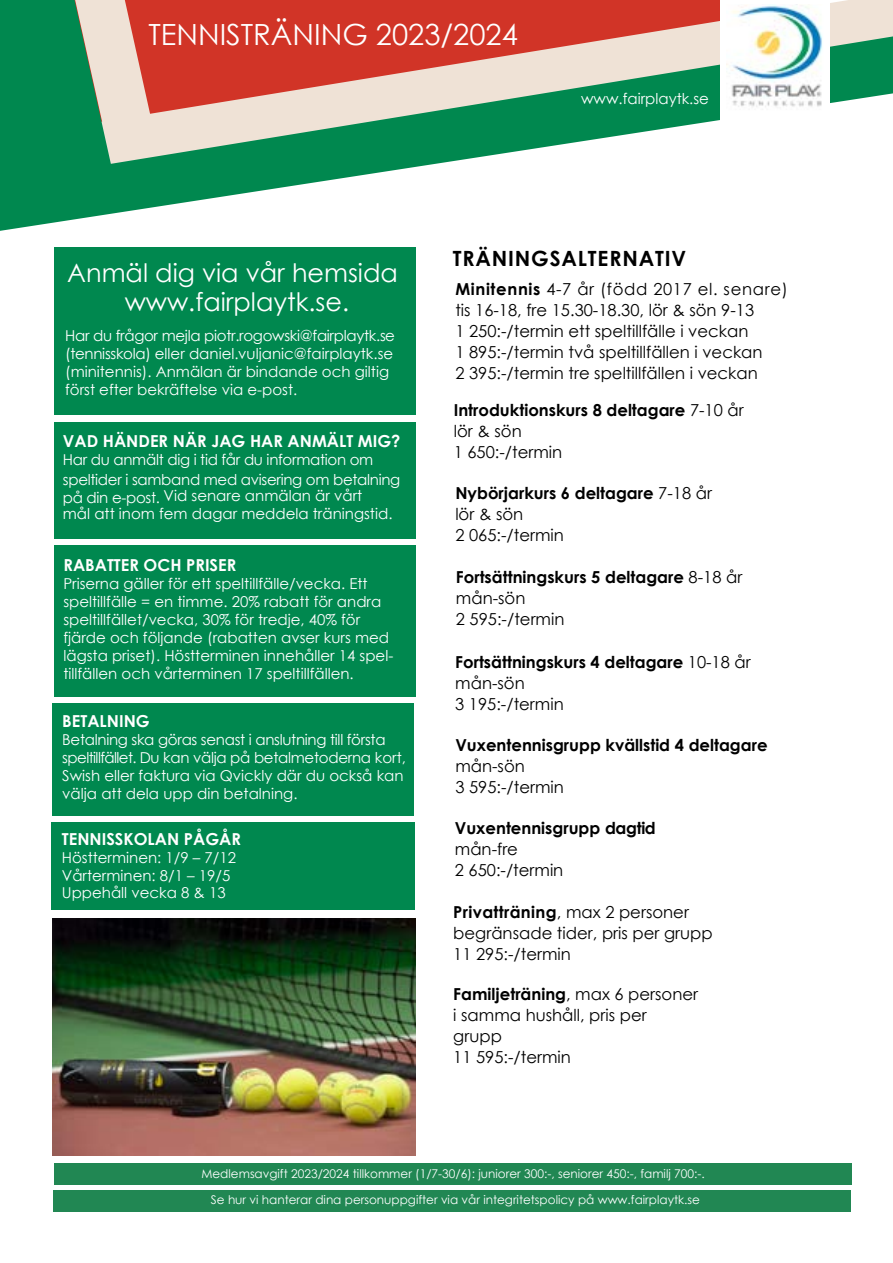
<style>
.page{position:relative;width:893px;height:1263px;background:#fff}
.page>*{position:absolute;margin:0;border:0;box-sizing:border-box;transform-origin:0 0}
.t1{font:36px "Myriad Pro";letter-spacing:.02em;color:#fff}
.t2{font:29.1px "Century Gothic";color:#fff}
.t3{font:25.5px/28.5px "Century Gothic";color:#fff;text-align:center}
.t4{font:700 21px "Century Gothic";letter-spacing:.04em;color:#000}
.t5{font:16.5px/21px "Century Gothic";color:#000}
.t6{font:700 16.5px/21px "Century Gothic";color:#000}
.t7{font:700 16.5px "Century Gothic";color:#fff}
.t8{font:15px/18px "Century Gothic";color:#fff}
.t9{font:15px/18px "Century Gothic";letter-spacing:-.02em;color:#fff}
.t10{font:12px "Century Gothic";color:#fff}
.s1{font-weight:700}
.s2{font-weight:400}
</style>
<div class="page">
<div style="left:54px;top:1163px;width:798px;height:21px;background:#218753"></div>
<svg style="left:0;top:164px;width:434px;height:67px"></svg>
<svg style="left:152px;top:0;width:741px;height:164px;background:#a9917a"></svg>
<svg style="left:0;top:0;width:152px;height:195px;background:#4b9a70"></svg>
<div style="left:720px;top:0;width:109px;height:129px;background:#fff"></div>
<img style="left:726px;top:4px;width:97px;height:103px">
<div style="left:53px;top:1189px;width:797px;height:22px;background:#218753"></div>
<div style="left:54px;top:422px;width:361px;height:116px;background:#00884f"></div>
<div style="left:54px;top:545px;width:361px;height:151px;background:#00884f"></div>
<div style="left:52px;top:822px;width:363px;height:88px;background:#00884f"></div>
<div style="left:54px;top:247px;width:361px;height:167px;background:#00884f"></div>
<img style="left:52px;top:918px;width:363px;height:237px">
<div style="left:52px;top:704px;width:362px;height:112px;background:#00884f"></div>
<h2 class="t2" style="left:148px;top:14px;width:371px">TENNISTRÄNING 2023/2024</h2>
<h1 class="t1" style="left:83px;top:16px;width:427px">TENNISTRÄNING 2019/2020</h1>
<p class="t8" style="left:581px;top:90px;width:129px">www.fairplaytk.se</p>
<h3 class="t3" style="left:67px;top:258px;width:332px">Anmäl dig via vår hemsida www.fairplaytk.se.</h3>
<p class="t8" style="left:65px;top:326px;width:331px">Har du frågor mejla piotr.rogowski@fairplaytk.se (tennisskola) eller daniel.vuljanic@fairplaytk.se (minitennis). Anmälan är bindande och giltig först efter bekräftelse via e-post.</p>
<p class="t7" style="left:63px;top:429px;width:339px">VAD HÄNDER NÄR JAG HAR ANMÄLT MIG?</p>
<p class="t9" style="left:63px;top:450px;width:339px;line-height:19.5px">Har du anmält dig i tid får du information om speltider i samband med avisering om betalning</p>
<p class="t8" style="left:63px;top:487px;width:331px">på din e-post. Vid senare anmälan är vårt mål att inom fem dagar meddela träningstid.</p>
<p class="t7" style="left:63px;top:552px;width:174px">RABATTER OCH PRISER</p>
<p class="t8" style="left:63px;top:574px;width:331px">Priserna gäller för ett speltillfälle/vecka. Ett speltillfälle = en timme. 20% rabatt för andra speltillfället/vecka, 30% för tredje, 40% för fjärde och följande (rabatten avser kurs med lägsta priset). Höstterminen innehåller 14 spel&shy;tillfällen och vårterminen 17 speltillfällen.</p>
<p class="t7" style="left:62px;top:708px;width:89px">BETALNING</p>
<p class="t9" style="left:62px;top:730px;width:345px">Betalning ska göras senast i anslutning till första speltillfället. Du kan välja på betalmetoderna kort, Swish eller faktura via Qvickly där du också kan välja att dela upp din betalning.</p>
<p class="t7" style="left:62px;top:827px;width:181px">TENNISSKOLAN PÅGÅR</p>
<p class="t8" style="left:62px;top:849px;width:176px">Höstterminen: 1/9 – 7/12<br>Vårterminen: 8/1 – 19/5</p>
<p class="t8" style="left:62px;top:883px;width:165px">Uppehåll vecka 8 &amp; 13</p>
<h3 class="t4" style="left:453px;top:242px;width:235px">TRÄNINGSALTERNATIV</h3>
<p class="t5" style="left:455px;top:278px;width:334px"><span class="s1">Minitennis</span> 4-7 år (född 2017 el. senare) tis 16-18, fre 15.30-18.30, lör &amp; sön 9-13<br>1 250:-/termin ett speltillfälle i veckan<br>1 895:-/termin två speltillfällen i veckan<br>2 395:-/termin tre speltillfällen i veckan</p>
<p class="t6" style="left:454px;top:399px;width:291px">Introduktionskurs 8 deltagare <span class="s2">7-10 år lör &amp; sön<br>1 650:-/termin</span></p>
<p class="t5" style="left:455px;top:482px;width:258px"><span class="s1">Nybörjarkurs 6 deltagare</span> 7-18 år lör &amp; sön<br>2 065:-/termin</p>
<p class="t6" style="left:456px;top:566px;width:288px">Fortsättningskurs 5 deltagare <span class="s2">8-18 år mån-sön<br>2 595:-/termin</span></p>
<p class="t6" style="left:455px;top:651px;width:297px">Fortsättningskurs 4 deltagare <span class="s2">10-18 år mån-sön<br>3 195:-/termin</span></p>
<p class="t6" style="left:455px;top:734px;width:314px">Vuxentennisgrupp kvällstid 4 deltagare</p>
<p class="t5" style="left:455px;top:755px;width:110px">mån-sön<br>3 595:-/termin</p>
<p class="t6" style="left:455px;top:817px;width:202px">Vuxentennisgrupp dagtid</p>
<p class="t5" style="left:455px;top:838px;width:110px">mån-fre<br>2 650:-/termin</p>
<p class="t5" style="left:453px;top:901px;width:261px"><span class="s1">Privatträning</span>, max 2 personer begränsade tider, pris per grupp<br>11 295:-/termin</p>
<p class="t5" style="left:453px;top:983px;width:246px"><span class="s1">Familjeträning</span>, max 6 personer i samma hushåll, pris per grupp<br>11 595:-/termin</p>
<p class="t10" style="left:201px;top:1165px;width:505px">Medlemsavgift 2023/2024 tillkommer (1/7-30/6): juniorer 300:-, seniorer 450:-, familj 700:-.</p>
<p class="t10" style="left:211px;top:1191px;width:491px">Se hur vi hanterar dina personuppgifter via vår integritetspolicy på www.fairplaytk.se</p>
</div>
